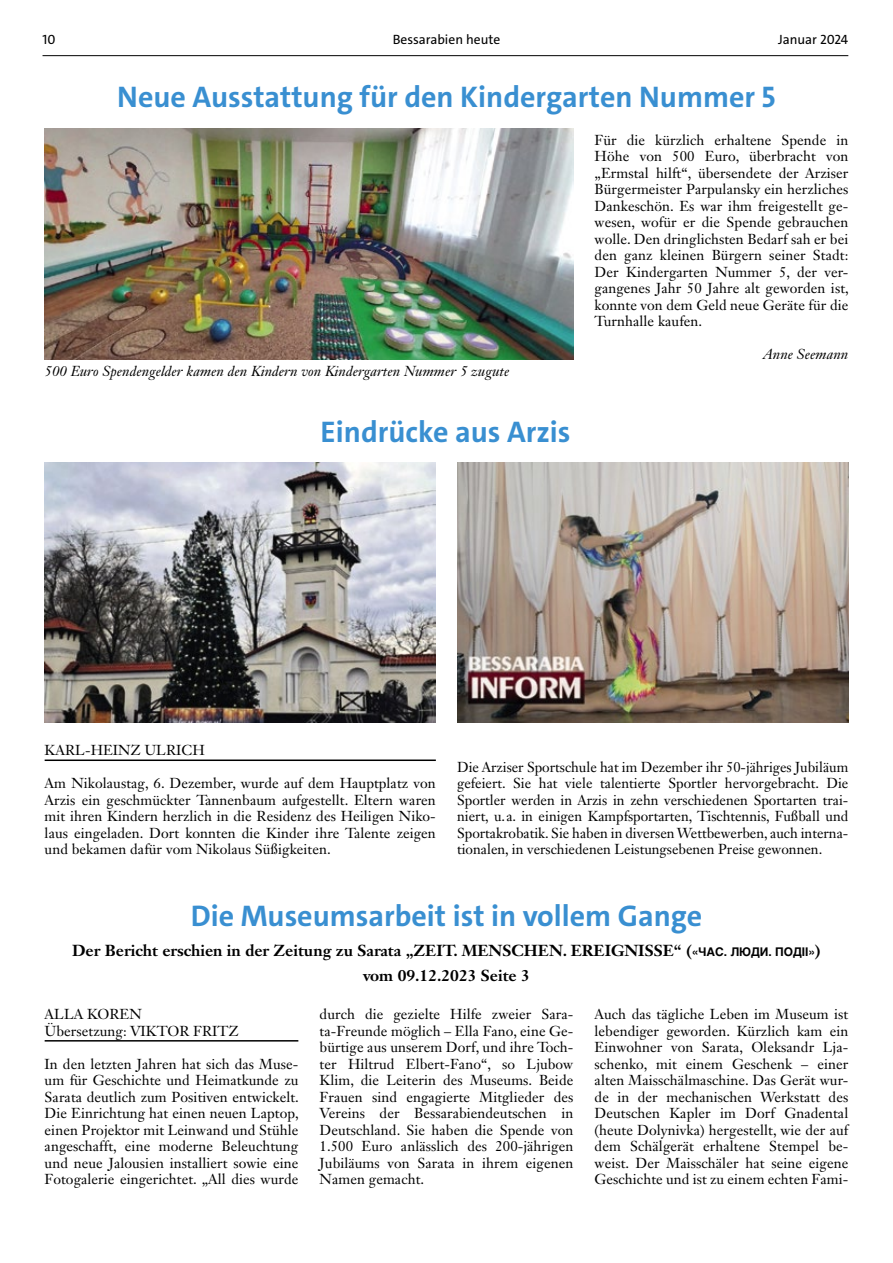
<style>
.page{position:relative;width:893px;height:1263px;background:#fff}
.page>*{position:absolute;margin:0;border:0;box-sizing:border-box;transform-origin:0 0}
.t1{font:700 30px "The Sans";color:#398fd1}
.t2{font:700 15.75px/25.5px "Janson Text LT Std";color:#000;text-align:center}
.t3{font:14.25px/16.5px "Janson Text LT Std";letter-spacing:.005em;color:#000;text-align:justify}
.t4{font:italic 14.25px "Janson Text LT Std";letter-spacing:.005em;color:#000}
.t5{font:13.5px "The Sans";color:#000}
.s1{font-family:"Helvetica LT Std";font-size:12px}
</style>
<div class="page">
<hr style="left:43px;top:55px;width:805px;height:1px;background:#000">
<img style="left:45px;top:128px;width:528px;height:231px">
<hr style="left:45px;top:759px;width:391px;height:2px;background:#000">
<img style="left:45px;top:463px;width:391px;height:259px">
<img style="left:457px;top:463px;width:391px;height:259px">
<hr style="left:45px;top:1040px;width:253px;height:1px;background:#000">
<p class="t5" style="left:43px;top:31px;width:15px">10</p>
<p class="t5" style="left:393px;top:31px;width:109px">Bessarabien heute</p>
<p class="t5" style="left:778px;top:31px;width:72px">Januar 2024</p>
<h1 class="t1" style="left:117px;top:78px;width:660px">Neue Ausstattung für den Kindergarten Nummer 5</h1>
<p class="t4" style="left:45px;top:362px;width:466px">500 Euro Spendengelder kamen den Kindern von Kindergarten Nummer 5 zugute</p>
<h1 class="t1" style="left:321px;top:412px;width:251px">Eindrücke aus Arzis</h1>
<p class="t3" style="left:595px;top:131px;width:256px">Für die kürzlich erhaltene Spende in Höhe von 500 Euro, überbracht von „Ermstal hilft“, übersendete der Arziser Bürgermeister Parpulansky ein herzliches Dankeschön. Es war ihm freigestellt ge&shy;wesen, wofür er die Spende gebrauchen wolle. Den dringlichsten Bedarf sah er bei den ganz kleinen Bürgern seiner Stadt:<br>Der Kindergarten Nummer 5, der ver&shy;gangenes Jahr 50 Jahre alt geworden ist, konnte von dem Geld neue Geräte für die Turnhalle kaufen.</p>
<p class="t4" style="left:763px;top:345px;width:87px">Anne Seemann</p>
<p class="t3" style="left:45px;top:742px;width:162px">KARL-HEINZ ULRICH</p>
<p class="t3" style="left:45px;top:775px;width:393px">Am Nikolaustag, 6. Dezember, wurde auf dem Hauptplatz von Arzis ein geschmückter Tannenbaum aufgestellt. Eltern waren mit ihren Kindern herzlich in die Residenz des Heiligen Niko&shy;laus eingeladen. Dort konnten die Kinder ihre Talente zeigen und bekamen dafür vom Nikolaus Süßigkeiten.</p>
<p class="t3" style="left:457px;top:758px;width:393px">Die Arziser Sportschule hat im Dezember ihr 50-jähriges Jubiläum gefeiert. Sie hat viele talentierte Sportler hervorgebracht. Die Sportler werden in Arzis in zehn verschiedenen Sportarten trai&shy;niert, u.a. in einigen Kampfsportarten, Tischtennis, Fußball und Sportakrobatik. Sie haben in diversen Wettbewerben, auch interna&shy;tionalen, in verschiedenen Leistungsebenen Preise gewonnen.</p>
<h1 class="t1" style="left:191px;top:896px;width:513px">Die Museumsarbeit ist in vollem Gange</h1>
<p class="t2" style="left:72px;top:937px;width:750px">Der Bericht erschien in der Zeitung zu Sarata „ZEIT. MENSCHEN. EREIGNISSE“ (<span class="s1">«ЧАС. ЛЮДИ. ПОДІІ»</span>) vom 09.12.2023 Seite 3</p>
<p class="t3" style="left:45px;top:1006px;width:195px">ALLA KOREN<br>Übersetzung: VIKTOR FRITZ</p>
<p class="t3" style="left:45px;top:1055px;width:256px">In den letzten Jahren hat sich das Muse&shy;um für Geschichte und Heimatkunde zu Sarata deutlich zum Positiven entwickelt.<br>Die Einrichtung hat einen neuen Laptop, einen Projektor mit Leinwand und Stühle angeschafft, eine moderne Beleuchtung und neue Jalousien installiert sowie eine Fotogalerie eingerichtet. „All dies wurde</p>
<p class="t3" style="left:320px;top:1006px;width:255px">durch die gezielte Hilfe zweier Sara&shy;ta-Freunde möglich – Ella Fano, eine Ge&shy;bürtige aus unserem Dorf, und ihre Toch&shy;ter Hiltrud Elbert-Fano“, so Ljubow Klim, die Leiterin des Museums. Beide Frauen sind engagierte Mitglieder des Vereins der Bessarabiendeutschen in Deutschland. Sie haben die Spende von 1.500 Euro anlässlich des 200-jährigen Jubiläums von Sarata in ihrem eigenen Namen gemacht.</p>
<p class="t3" style="left:595px;top:1006px;width:255px">Auch das tägliche Leben im Museum ist lebendiger geworden. Kürzlich kam ein Einwohner von Sarata, Oleksandr Lja&shy;schenko, mit einem Geschenk – einer alten Maisschälmaschine. Das Gerät wur&shy;de in der mechanischen Werkstatt des Deutschen Kapler im Dorf Gnadental (heute Dolynivka) hergestellt, wie der auf dem Schälgerät erhaltene Stempel be&shy;weist. Der Maisschäler hat seine eigene Geschichte und ist zu einem echten Fami-</p>
</div>
